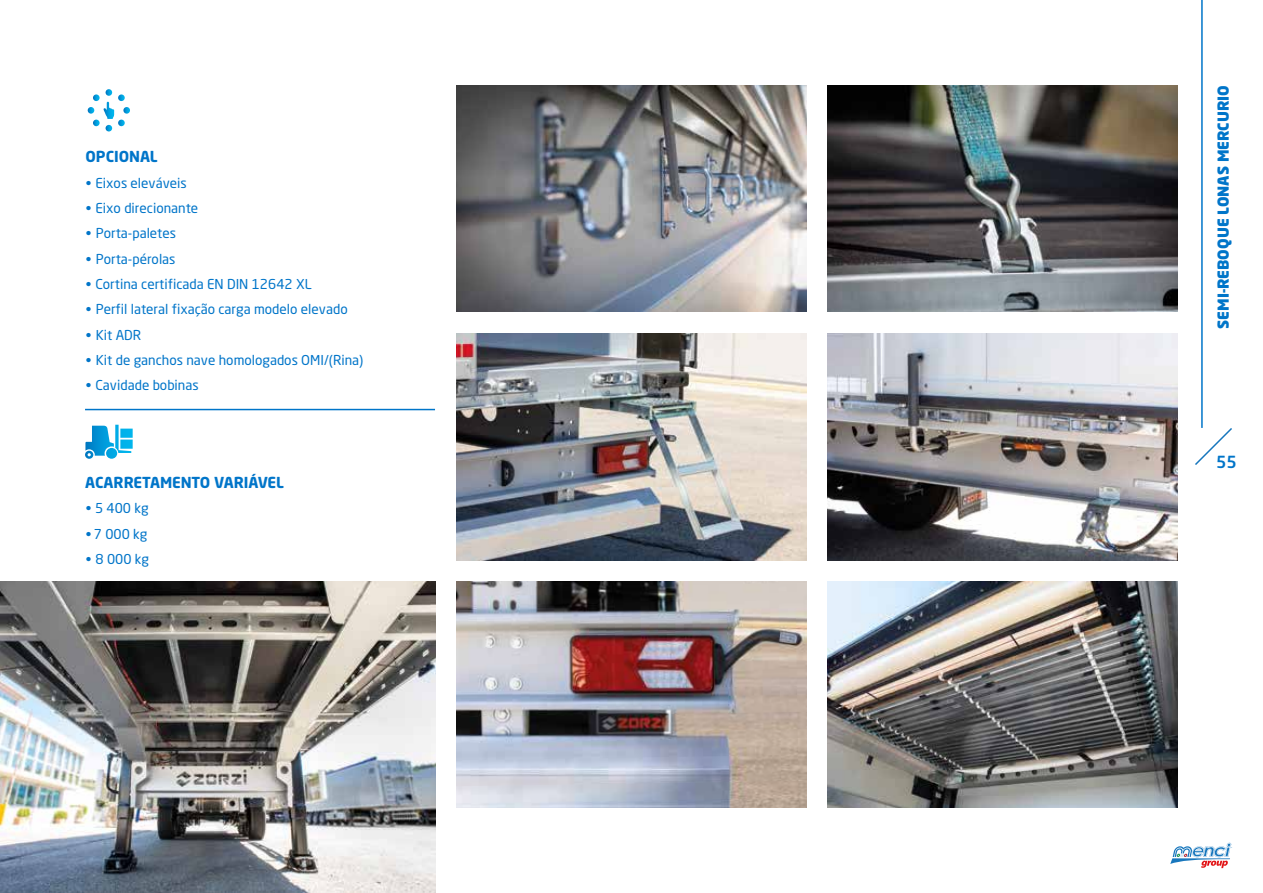
<style>
.page{position:relative;width:1263px;height:893px;background:#fff}
.page>*{position:absolute;margin:0;border:0;box-sizing:border-box;transform-origin:0 0}
.t1{font:500 16.5px "Neo Sans W1 G";color:#0075c9}
.t2{font:700 15px "Neo Sans W1 G";color:#0075c9}
.t3{font:900 15px "Neo Sans W1 G";color:#0075c9}
.t4{font:13.5px "Neo Sans W1 G";color:#0075c9}
</style>
<div class="page">
<svg style="left:1195px;top:428px;width:37px;height:37px"></svg>
<svg style="left:1170px;top:843px;width:62px;height:25px"></svg>
<img style="left:0;top:581px;width:435px;height:312px">
<img style="left:456px;top:85px;width:350px;height:227px">
<img style="left:827px;top:85px;width:351px;height:227px">
<img style="left:456px;top:333px;width:350px;height:227px">
<img style="left:827px;top:333px;width:351px;height:227px">
<img style="left:456px;top:581px;width:350px;height:227px">
<img style="left:827px;top:581px;width:351px;height:227px">
<hr style="left:85px;top:409px;width:350px;height:1px;background:#0075c9">
<svg style="left:85px;top:425px;width:48px;height:34px"></svg>
<svg style="left:88px;top:89px;width:42px;height:42px"></svg>
<hr style="left:1201px;top:0;width:2px;height:428px;background:#0075c9">
<p class="t2" style="left:85px;top:147px;width:74px">OPCIONAL</p>
<p class="t4" style="left:86px;top:175px;width:103px">• Eixos eleváveis</p>
<p class="t4" style="left:86px;top:200px;width:114px">• Eixo direcionante</p>
<p class="t4" style="left:86px;top:225px;width:92px">• Porta-paletes</p>
<p class="t4" style="left:86px;top:250px;width:91px">• Porta-pérolas</p>
<p class="t4" style="left:86px;top:276px;width:227px">• Cortina certificada EN DIN 12642 XL</p>
<p class="t4" style="left:86px;top:301px;width:263px">• Perfil lateral fixação carga modelo elevado</p>
<p class="t4" style="left:86px;top:326px;width:57px">• Kit ADR</p>
<p class="t4" style="left:86px;top:351px;width:279px">• Kit de ganchos nave homologados OMI/(Rina)</p>
<p class="t4" style="left:86px;top:377px;width:115px">• Cavidade bobinas</p>
<p class="t2" style="left:85px;top:473px;width:200px">ACARRETAMENTO VARIÁVEL</p>
<p class="t4" style="left:86px;top:500px;width:64px">• 5 400 kg</p>
<p class="t4" style="left:86px;top:525px;width:63px">• 7 000 kg</p>
<p class="t4" style="left:86px;top:550px;width:65px">• 8 000 kg</p>
<p class="t3" style="left:1213px;top:329px;width:245px;rotate:-90deg">SEMI-REBOQUE LONAS MERCURIO</p>
<p class="t1" style="left:1216px;top:451px;width:22px">55</p>
</div>
